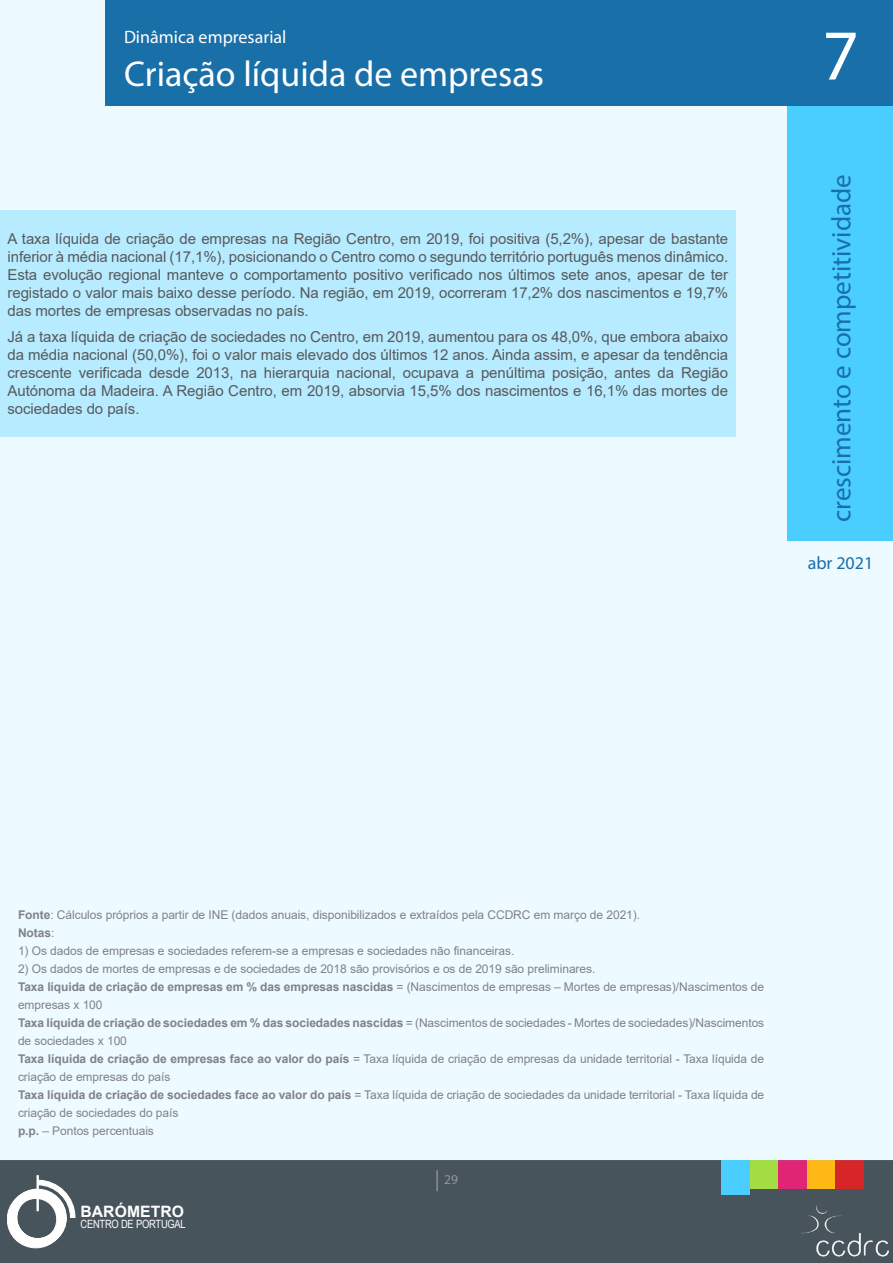
<style>
.page{position:relative;width:893px;height:1263px;background:#fff}
.page>*{position:absolute;margin:0;border:0;box-sizing:border-box;transform-origin:0 0}
.t1{font:72px "Myriad Pro";color:#fff}
.t2{font:36px "Myriad Pro";color:#fff}
.t3{font:27px "Myriad Pro";color:#196fa8}
.t4{font:18px "Myriad Pro";color:#fff}
.t5{font:18px "Myriad Pro";color:#196fa8}
.t6{font:700 15.6px "Arial";letter-spacing:.005em;color:#fff}
.t7{font:15px/18px "Arial";letter-spacing:-.005em;color:#58595b;text-align:justify}
.t8{font:13.5px "Myriad Pro";color:#939598}
.t9{font:12px/18px "Arial";letter-spacing:-.005em;color:#808285}
.t10{font:11.4px "Arial Narrow";letter-spacing:-.025em;color:#fff}
.s1{font-weight:700}
.s2{font-size:21px}
</style>
<div class="page">
<div style="left:0;top:1160px;width:893px;height:103px;background:#48545c"></div>
<div style="left:807px;top:1160px;width:29px;height:29px;background:#ffb816"></div>
<div style="left:750px;top:1160px;width:28px;height:29px;background:#a4dc43"></div>
<img style="left:801px;top:1205px;width:87px;height:52px">
<svg style="left:7px;top:1179px;width:69px;height:69px"></svg>
<div style="left:37px;top:1176px;width:1px;height:34px;border:1px solid #fff"></div>
<div style="left:778px;top:1160px;width:29px;height:29px;background:#e02574"></div>
<div style="left:836px;top:1160px;width:28px;height:29px;background:#d62628"></div>
<div style="left:0;top:0;width:893px;height:1160px;background:#edfaff"></div>
<div style="left:722px;top:1160px;width:28px;height:35px;background:#4acdff"></div>
<div style="left:105px;top:0;width:788px;height:105px;background:#196fa8"></div>
<div style="left:788px;top:105px;width:105px;height:435px;background:#4acdff"></div>
<div style="left:0;top:210px;width:736px;height:226px;background:#b7ebff"></div>
<h3 class="t4" style="left:124px;top:26px;width:164px">Dinâmica empresarial</h3>
<h2 class="t2" style="left:124px;top:52px;width:421px">Criação líquida de empresas</h2>
<p class="t7" style="left:8px;top:229px;width:722px">A taxa líquida de criação de empresas na Região Centro, em 2019, foi positiva (5,2%), apesar de bastante inferior à média nacional (17,1%), posicionando o Centro como o segundo território português menos dinâmico.<br>Esta evolução regional manteve o comportamento positivo verificado nos últimos sete anos, apesar de ter registado o valor mais baixo desse período. Na região, em 2019, ocorreram 17,2% dos nascimentos e 19,7% das mortes de empresas observadas no país.</p>
<p class="t7" style="left:8px;top:328px;width:722px">Já a taxa líquida de criação de sociedades no Centro, em 2019, aumentou para os 48,0%, que embora abaixo da média nacional (50,0%), foi o valor mais elevado dos últimos 12 anos. Ainda assim, e apesar da tendência crescente verificada desde 2013, na hierarquia nacional, ocupava a penúltima posição, antes da Região Autónoma da Madeira. A Região Centro, em 2019, absorvia 15,5% dos nascimentos e 16,1% das mortes de sociedades do país.</p>
<h1 class="t1" style="left:822px;top:11px;width:38px">7</h1>
<h3 class="t3" style="left:825px;top:522px;width:349px;rotate:-90deg">crescimento e competitividade</h3>
<h3 class="t5" style="left:808px;top:551px;width:67px">abr 2021</h3>
<p class="t9" style="left:18px;top:906px;width:624px"><span class="s1">Fonte</span>: Cálculos próprios a partir de INE (dados anuais, disponibilizados e extraídos pela CCDRC em março de 2021).<br><span class="s1">Notas</span>:</p>
<p class="t9" style="left:18px;top:942px;width:498px">1) Os dados de empresas e sociedades referem-se a empresas e sociedades não financeiras.</p>
<p class="t9" style="left:18px;top:960px;width:748px">2) Os dados de mortes de empresas e de sociedades de 2018 são provisórios e os de 2019 são preliminares.<br><span class="s1">Taxa líquida de criação de empresas em % das empresas nascidas</span> = (Nascimentos de empresas – Mortes de empresas)/Nascimentos de empresas x 100<br><span class="s1">Taxa líquida de criação de sociedades em % das sociedades nascidas</span> = (Nascimentos de sociedades - Mortes de sociedades)/Nascimentos de sociedades x 100<br><span class="s1">Taxa líquida de criação de empresas face ao valor do país</span> = Taxa líquida de criação de empresas da unidade territorial - Taxa líquida de criação de empresas do país<br><span class="s1">Taxa líquida de criação de sociedades face ao valor do país</span> = Taxa líquida de criação de sociedades da unidade territorial - Taxa líquida de criação de sociedades do país<br><span class="s1">p.p.</span> – Pontos percentuais</p>
<h3 class="t6" style="left:81px;top:1200px;width:105px">BARÓMETRO</h3>
<p class="t10" style="left:81px;top:1215px;width:107px">CENTRO DE PORTUGAL</p>
<p class="t8" style="left:435px;top:1171px;width:25px"><span class="s2">|</span> 29</p>
</div>
